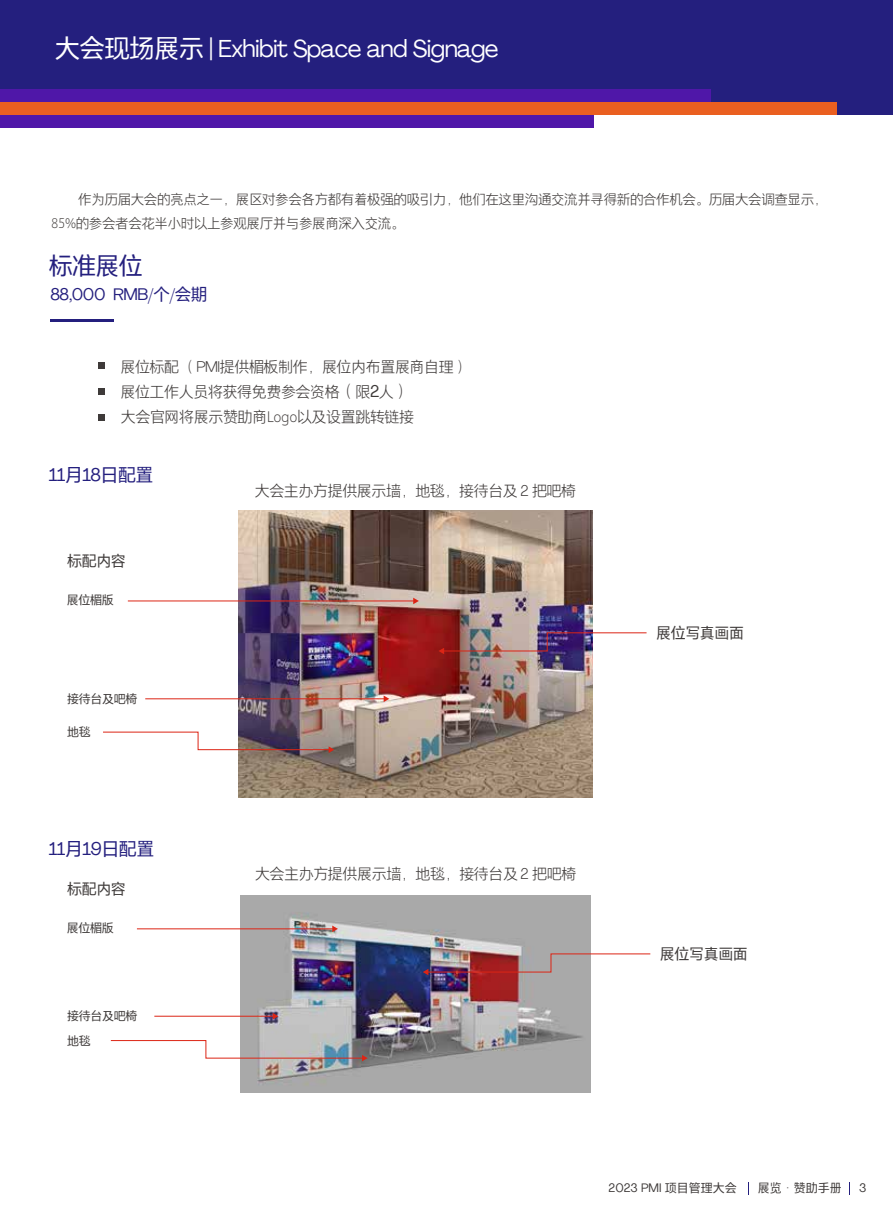
<style>
.page{position:relative;width:893px;height:1212px;background:#fff}
.page>*{position:absolute;margin:0;border:0;box-sizing:border-box;transform-origin:0 0}
.t1{font:24px "Agrandir";letter-spacing:-.025em;color:#fff}
.t2{font:24px "FZDESHS 506 L GB1 0";color:#241f7e}
.t3{font:18px "Agrandir";letter-spacing:-.025em;color:#241f7e}
.t4{font:16.5px "Agrandir";letter-spacing:-.025em;color:#241f7e}
.t5{font:15px/24.8px "FZDESHS 504 L GB1 0";letter-spacing:-.025em;color:#3e3a39}
.t6{font:15px "FZDESHS 506 L GB1 0";letter-spacing:-.025em;color:#3e3a39}
.t7{font:13.5px/24px "FZDESHS 504 L GB1 0";letter-spacing:-.025em;color:#3e3a39}
.t8{font:12px/24.3px "FZDESHS 506 L GB1 0";letter-spacing:-.025em;color:#3e3a39}
.t9{font:12px "Agrandir";color:#3e3a39}
.s1{font-family:"FZDESHS 506 L GB1 0";font-size:25.5px}
.s2{font-family:"FZDESHS 506 L GB1 0"}
.s3{font-weight:700}
.s4{font-family:"Agrandir";font-weight:300}
.s5{font-size:16.5px}
.s6{font-family:"Agrandir";font-size:16.5px}
</style>
<div class="page">
<img style="left:240px;top:895px;width:351px;height:197px">
<img style="left:239px;top:511px;width:353px;height:287px">
<div style="left:0;top:0;width:893px;height:115px;background:#241f7e"></div>
<hr style="left:50px;top:320px;width:64px;height:2px;background:#241f7e">
<div style="left:0;top:89px;width:710px;height:13px;background:#4f17a8"></div>
<div style="left:0;top:102px;width:836px;height:13px;background:#ea5f20"></div>
<div style="left:0;top:115px;width:593px;height:12px;background:#4f17a8"></div>
<div style="left:98px;top:362px;width:7px;height:6px;background:#3e3a39"></div>
<div style="left:98px;top:388px;width:7px;height:6px;background:#3e3a39"></div>
<div style="left:98px;top:414px;width:7px;height:6px;background:#3e3a39"></div>
<svg style="left:748px;top:1182px;width:1px;height:13px"></svg>
<svg style="left:849px;top:1182px;width:1px;height:13px"></svg>
<hr style="left:128px;top:600px;width:286px;height:1px;background:#dc2515">
<img style="left:438px;top:632px;width:209px;height:22px">
<svg style="left:413px;top:598px;width:6px;height:6px"></svg>
<svg style="left:384px;top:695px;width:5px;height:7px"></svg>
<svg style="left:103px;top:731px;width:231px;height:22px"></svg>
<hr style="left:145px;top:698px;width:241px;height:1px;background:#dc2515">
<hr style="left:137px;top:928px;width:196px;height:1px;background:#dc2515">
<img style="left:423px;top:953px;width:228px;height:22px">
<svg style="left:332px;top:925px;width:6px;height:7px"></svg>
<svg style="left:273px;top:1013px;width:5px;height:6px"></svg>
<svg style="left:110px;top:1040px;width:258px;height:21px"></svg>
<hr style="left:154px;top:1016px;width:121px;height:1px;background:#dc2515">
<h1 class="t1" style="left:55px;top:34px;width:445px"><span class="s1">大会现场展示</span> <span class="s2">|</span> Exhibit Space and Signage</h1>
<p class="t7" style="left:51px;top:188px;width:778px;text-indent:27px">作为历届大会的亮点之一，展区对参会各方都有着极强的吸引力，他们在这里沟通交流并寻得新的合作机会。历届大会调查显示，<br>85%的参会者会花半小时以上参观展厅并与参展商深入交流。</p>
<h1 class="t2" style="left:49px;top:253px;width:96px">标准展位</h1>
<p class="t4" style="left:50px;top:284px;width:158px">88,000 RMB<span class="s3">/</span><span class="s2">个</span><span class="s3">/</span><span class="s2">会期</span></p>
<p class="t5" style="left:120px;top:355px;width:349px">展位标配 （<span class="s4">PMI</span>提供楣板制作，展位内布置展商自理）展位工作人员将获得免费参会资格<span class="s5">（</span>限<span class="s6">2</span>人<span class="s5">）<br></span>大会官网将展示赞助商Logo以及设置跳转链接</p>
<p class="t3" style="left:49px;top:463px;width:106px">11<span class="s2">月</span>18<span class="s2">日配置</span></p>
<p class="t6" style="left:67px;top:553px;width:60px">标配内容</p>
<p class="t8" style="left:67px;top:588px;width:49px">展位楣版</p>
<p class="t8" style="left:67px;top:687px;width:72px">接待台及吧椅</p>
<p class="t8" style="left:67px;top:720px;width:25px">地毯</p>
<p class="t3" style="left:49px;top:837px;width:107px">11<span class="s2">月</span>19<span class="s2">日配置</span></p>
<p class="t6" style="left:67px;top:881px;width:60px">标配内容</p>
<p class="t8" style="left:67px;top:916px;width:49px">展位楣版</p>
<p class="t8" style="left:67px;top:1004px;width:72px">接待台及吧椅地毯</p>
<p class="t5" style="left:255px;top:479px;width:323px">大会主办方提供展示墙，地毯，接待台及 <span class="s4">2</span> 把吧椅</p>
<p class="t6" style="left:656px;top:624px;width:89px">展位写真画面</p>
<p class="t5" style="left:255px;top:862px;width:323px">大会主办方提供展示墙，地毯，接待台及 <span class="s4">2</span> 把吧椅</p>
<p class="t6" style="left:660px;top:945px;width:89px">展位写真画面</p>
<p class="t9" style="left:609px;top:1181px;width:130px">2023 PMI <span class="s2">项目管理大会</span></p>
<p class="t8" style="left:758px;top:1176px;width:86px">展览·赞助手册</p>
<p class="t9" style="left:859px;top:1180px;width:9px">3</p>
</div>
